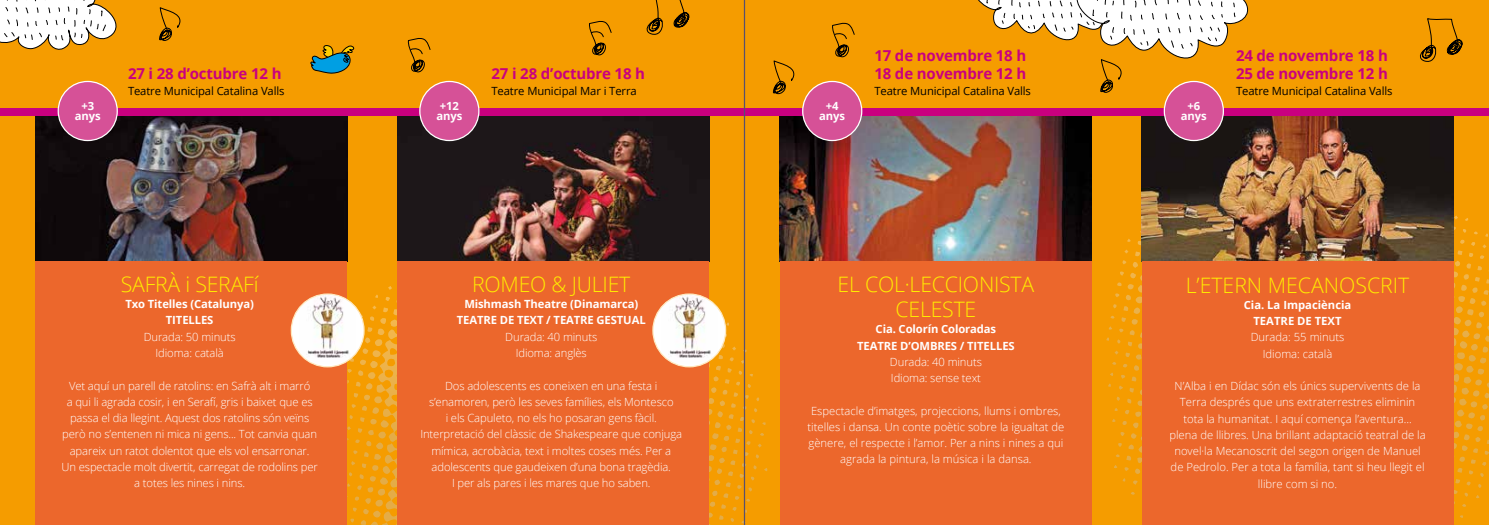
<style>
.page{position:relative;width:1489px;height:525px;background:#fff}
.page>*{position:absolute;margin:0;border:0;box-sizing:border-box;transform-origin:0 0}
.t1{font:300 21.25px/25px "Open Sans";letter-spacing:-.01em;color:#ffed00;text-align:center}
.t2{font:700 15px/17.5px "Open Sans";letter-spacing:-.01em;color:#c9007f}
.t3{font:300 11.25px/16.2px "Open Sans";letter-spacing:-.01em;color:#fff;text-align:center}
.t4{font:700 11.25px/16.2px "Open Sans";letter-spacing:-.01em;color:#fff;text-align:center}
.t5{font:11.25px "Open Sans";letter-spacing:-.01em;color:#000}
</style>
<div class="page">
<div style="left:0;top:0;width:1488px;height:524px;background:#f59c00"></div>
<svg style="left:1106px;top:172px;width:383px;height:347px"></svg>
<svg style="left:347px;top:247px;width:420px;height:278px"></svg>
<svg style="left:589px;top:0;width:206px;height:97px"></svg>
<svg style="left:1420px;top:18px;width:43px;height:44px"></svg>
<svg style="left:159px;top:7px;width:22px;height:34px"></svg>
<svg style="left:832px;top:22px;width:23px;height:36px"></svg>
<svg style="left:407px;top:38px;width:24px;height:35px"></svg>
<svg style="left:310px;top:45px;width:44px;height:29px"></svg>
<img style="left:780px;top:115px;width:311px;height:147px">
<img style="left:397px;top:115px;width:312px;height:147px">
<img style="left:35px;top:115px;width:312px;height:147px">
<img style="left:1141px;top:115px;width:312px;height:147px">
<div style="left:35px;top:262px;width:312px;height:262px;background:#ec672c"></div>
<div style="left:291px;top:294px;width:73px;height:72px;background:#fff;border-radius:50%"></div>
<img style="left:300px;top:294px;width:55px;height:69px">
<div style="left:291px;top:293px;width:73px;height:74px;border:1px solid #ffe9c0;border-radius:50%"></div>
<div style="left:397px;top:262px;width:312px;height:262px;background:#ec672c"></div>
<div style="left:780px;top:262px;width:311px;height:262px;background:#ec672c"></div>
<div style="left:1141px;top:262px;width:312px;height:262px;background:#ec672c"></div>
<div style="left:0;top:108px;width:1488px;height:7px;background:#c9007f"></div>
<div style="left:420px;top:81px;width:59px;height:59px;background:#d65197;border-radius:50%"></div>
<div style="left:419px;top:81px;width:60px;height:60px;border:1px solid #fff;border-radius:50%"></div>
<div style="left:58px;top:81px;width:59px;height:59px;background:#d65197;border-radius:50%"></div>
<div style="left:58px;top:81px;width:60px;height:60px;border:1px solid #fff;border-radius:50%"></div>
<div style="left:802px;top:81px;width:59px;height:59px;background:#d65197;border-radius:50%"></div>
<div style="left:802px;top:81px;width:60px;height:60px;border:1px solid #fff;border-radius:50%"></div>
<div style="left:1164px;top:81px;width:59px;height:59px;background:#d65197;border-radius:50%"></div>
<div style="left:1163px;top:81px;width:60px;height:60px;border:1px solid #fff;border-radius:50%"></div>
<svg style="left:0;top:0;width:117px;height:50px"></svg>
<svg style="left:978px;top:0;width:271px;height:95px"></svg>
<div style="left:653px;top:294px;width:72px;height:72px;background:#fff;border-radius:50%"></div>
<img style="left:661px;top:294px;width:56px;height:69px">
<div style="left:652px;top:293px;width:74px;height:74px;border:1px solid #ffe9c0;border-radius:50%"></div>
<hr style="left:743px;top:0;width:2px;height:524px;background:#58506e">
<h2 class="t2" style="left:128px;top:64px;width:155px">27 i 28 d’octubre 12 h</h2>
<p class="t5" style="left:128px;top:83px;width:158px">Teatre Municipal Catalina Valls</p>
<h2 class="t2" style="left:491px;top:64px;width:155px">27 i 28 d’octubre 18 h</h2>
<p class="t5" style="left:491px;top:83px;width:147px">Teatre Municipal Mar i Terra</p>
<h2 class="t2" style="left:874px;top:46px;width:153px">17 de novembre 18 h<br>18 de novembre 12 h</h2>
<p class="t5" style="left:874px;top:83px;width:158px">Teatre Municipal Catalina Valls</p>
<p class="t4" style="left:75px;top:101px;width:27px;line-height:10px">+3 anys</p>
<p class="t4" style="left:819px;top:101px;width:27px;line-height:10px">+4 anys</p>
<p class="t4" style="left:1180px;top:101px;width:27px;line-height:10px">+6 anys</p>
<p class="t4" style="left:436px;top:101px;width:27px;line-height:10px">+12 anys</p>
<h2 class="t2" style="left:1235px;top:46px;width:153px">24 de novembre 18 h<br>25 de novembre 12 h</h2>
<p class="t5" style="left:1235px;top:83px;width:158px">Teatre Municipal Catalina Valls</p>
<h1 class="t1" style="left:121px;top:271px;width:139px">SAFRÀ i SERAFí</h1>
<p class="t4" style="left:125px;top:295px;width:130px">Txo Titelles (Catalunya)<br>TITELLES</p>
<p class="t3" style="left:144px;top:328px;width:93px">Durada: 50 minuts<br>Idioma: català</p>
<p class="t3" style="left:61px;top:377px;width:258px">Vet aquí un parell de ratolins: en Safrà alt i marró<br>a qui li agrada cosir, i en Serafí, gris i baixet que es passa el dia llegint. Aquest dos ratolins són veïns però no s’entenen ni mica ni gens... Tot canvia quan apareix un ratot dolentot que els vol ensarronar.<br>Un espectacle molt divertit, carregat de rodolins per a totes les nines i nins.</p>
<h1 class="t1" style="left:472px;top:271px;width:160px">ROMEO &amp; JULIET</h1>
<p class="t4" style="left:457px;top:295px;width:190px">Mishmash Theatre (Dinamarca)<br>TEATRE DE TEXT / TEATRE GESTUAL</p>
<p class="t3" style="left:505px;top:328px;width:93px">Durada: 40 minuts<br>Idioma: anglès</p>
<p class="t3" style="left:420px;top:377px;width:263px">Dos adolescents es coneixen en una festa i s’enamoren, però les seves famílies, els Montesco<br>i els Capuleto, no els ho posaran gens fàcil.<br>Interpretació del clàssic de Shakespeare que conjuga mímica, acrobàcia, text i moltes coses més. Per a adolescents que gaudeixen d’una bona tragèdia.<br>I per als pares i les mares que ho saben.</p>
<h1 class="t1" style="left:837px;top:271px;width:198px">EL COL·LECCIONISTA<br>CELESTE</h1>
<p class="t4" style="left:857px;top:320px;width:159px">Cia. Colorín Coloradas<br>TEATRE D’OMBRES / TITELLES</p>
<p class="t3" style="left:889px;top:353px;width:93px;text-align:left">Durada: 40 minuts<br>Idioma: sense text</p>
<p class="t3" style="left:807px;top:402px;width:258px">Espectacle d’imatges, projeccions, llums i ombres, titelles i dansa. Un conte poètic sobre la igualtat de gènere, el respecte i l’amor. Per a nins i nines a qui agrada la pintura, la música i la dansa.</p>
<h1 class="t1" style="left:1185px;top:271px;width:225px">L’ETERN MECANOSCRIT</h1>
<p class="t4" style="left:1243px;top:296px;width:109px">Cia. La Impaciència<br>TEATRE DE TEXT</p>
<p class="t3" style="left:1250px;top:328px;width:95px">Durada: 55 minuts<br>Idioma: català</p>
<p class="t3" style="left:1169px;top:377px;width:258px">N’Alba i en Dídac són els únics supervivents de la Terra després que uns extraterrestres eliminin tota la humanitat. I aquí comença l’aventura… plena de llibres. Una brillant adaptació teatral de la novel·la Mecanoscrit del segon origen de Manuel de Pedrolo. Per a tota la família, tant si heu llegit el llibre com si no.</p>
</div>
